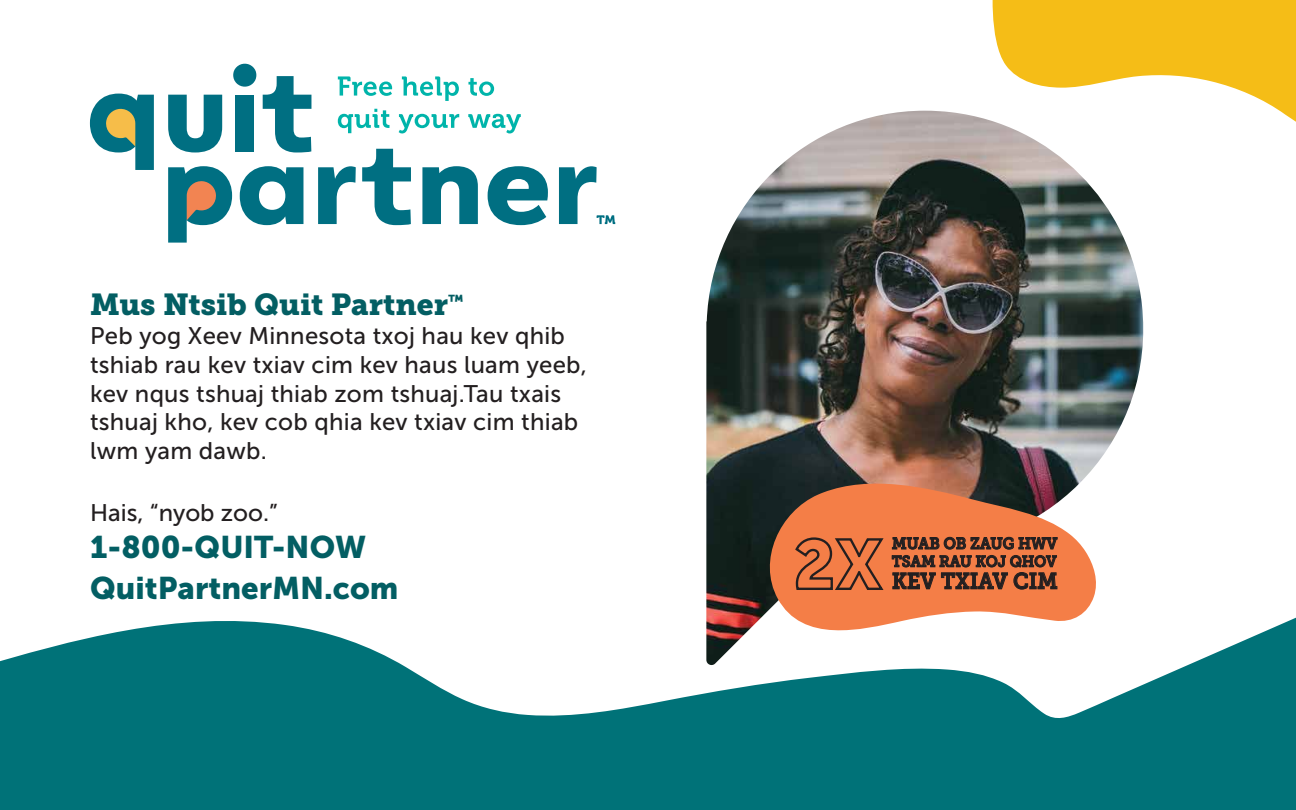
<style>
.page{position:relative;width:1296px;height:810px;background:#fff}
.page>*{position:absolute;margin:0;border:0;box-sizing:border-box;transform-origin:0 0}
.t1{font:31.05px/41.2px "Museo Sans 900";color:#035e63}
.t2{font:30.15px "Museo Slab 900";color:#035e63}
.t3{font:23.85px/28.8px "Museo Sans 500";letter-spacing:.01em;color:#231f20}
.t4{font:22.72px "Museo Slab 700";color:#231f20;scale:.93 1}
.t5{font:16.2px "Museo Slab 700";color:#231f20;scale:.93 1}
.t6{font:15.75px "Museo Slab 700";letter-spacing:-.005em;color:#231f20;scale:.93 1}
</style>
<div class="page">
<img style="left:706px;top:111px;width:438px;height:492px">
<svg style="left:338px;top:76px;width:54px;height:20px"></svg>
<svg style="left:402px;top:76px;width:57px;height:25px"></svg>
<svg style="left:468px;top:78px;width:26px;height:18px"></svg>
<svg style="left:338px;top:109px;width:52px;height:24px"></svg>
<svg style="left:399px;top:114px;width:60px;height:19px"></svg>
<svg style="left:468px;top:114px;width:53px;height:19px"></svg>
<svg style="left:240px;top:166px;width:63px;height:59px"></svg>
<svg style="left:318px;top:166px;width:38px;height:58px"></svg>
<svg style="left:362px;top:149px;width:49px;height:76px"></svg>
<svg style="left:422px;top:166px;width:56px;height:58px"></svg>
<svg style="left:488px;top:166px;width:60px;height:59px"></svg>
<svg style="left:168px;top:95px;width:54px;height:58px"></svg>
<svg style="left:233px;top:63px;width:23px;height:24px"></svg>
<div style="left:235px;top:95px;width:19px;height:56px;background:#006f82"></div>
<svg style="left:263px;top:76px;width:48px;height:77px"></svg>
<svg style="left:90px;top:94px;width:64px;height:76px"></svg>
<svg style="left:168px;top:166px;width:64px;height:77px"></svg>
<svg style="left:559px;top:166px;width:56px;height:58px"></svg>
<svg style="left:0;top:603px;width:1296px;height:207px;fill:#007278"></svg>
<svg style="left:988px;top:0;width:308px;height:135px"></svg>
<svg style="left:757px;top:475px;width:342px;height:169px;fill:#f47e47"></svg>
<svg style="left:892px;top:532px;width:165px;height:57px"></svg>
<svg style="left:794px;top:536px;width:90px;height:56px"></svg>
<p class="t2" style="left:90px;top:287px;width:375px">Mus Ntsib Quit Partner<sup>™</sup></p>
<p class="t3" style="left:90px;top:321px;width:498px">Peb yog Xeev Minnesota txoj hau kev qhib tshiab rau kev txiav cim kev haus luam yeeb, kev nqus tshuaj thiab zom tshuaj.Tau txais tshuaj kho, kev cob qhia kev txiav cim thiab lwm yam dawb.</p>
<p class="t3" style="left:90px;top:498px;width:189px">Hais, “nyob zoo.”</p>
<h1 class="t1" style="left:90px;top:527px;width:310px">1-800-QUIT-NOW<br>QuitPartnerMN.com</h1>
<p class="t5" style="left:892px;top:534px;width:179px">MUAB OB ZAUG HWV</p>
<p class="t6" style="left:892px;top:552px;width:179px">TSAM RAU KOJ QHOV</p>
<p class="t4" style="left:892px;top:568px;width:180px">KEV TXIAV CIM</p>
</div>
